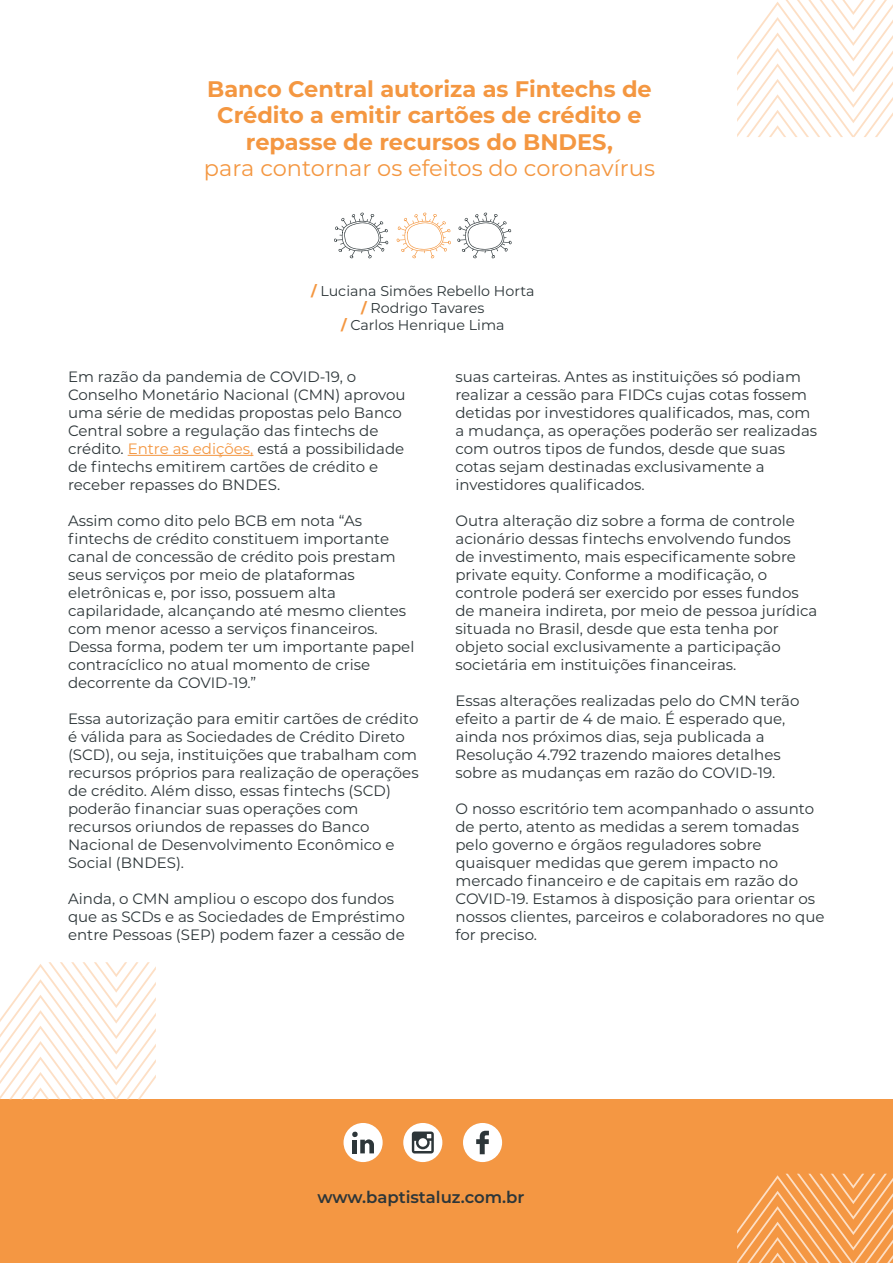
<style>
.page{position:relative;width:893px;height:1263px;background:#fff}
.page>*{position:absolute;margin:0;border:0;box-sizing:border-box;transform-origin:0 0}
.t1{font:700 22.5px/26.4px "Montserrat";color:#f49741;text-align:center}
.t2{font:22.5px "Montserrat";color:#f49741}
.t3{font:600 16.5px "Montserrat";color:#2d3639}
.t4{font:15px/18px "Montserrat";color:#2d3639}
.t5{font:14.25px/17.1px "Montserrat";color:#2d3639;text-align:center}
.s1{font-weight:700;color:#f49741}
.s2{color:#f49741}
</style>
<div class="page">
<div style="left:0;top:1099px;width:893px;height:164px;background:#f49743"></div>
<hr style="left:128px;top:455px;width:125px;height:1px;background:#f49741">
<div style="left:463px;top:1123px;width:39px;height:39px;background:#fff;border-radius:50%"></div>
<svg style="left:476px;top:1131px;width:13px;height:23px"></svg>
<div style="left:344px;top:1123px;width:39px;height:39px;background:#fff;border-radius:50%"></div>
<svg style="left:352px;top:1131px;width:22px;height:22px"></svg>
<div style="left:403px;top:1123px;width:39px;height:39px;background:#fff;border-radius:50%"></div>
<svg style="left:412px;top:1131px;width:22px;height:22px"></svg>
<svg style="left:737px;top:1174px;width:156px;height:89px"></svg>
<svg style="left:0;top:962px;width:156px;height:138px"></svg>
<svg style="left:737px;top:0;width:156px;height:137px"></svg>
<svg style="left:334px;top:212px;width:54px;height:46px"></svg>
<svg style="left:396px;top:212px;width:55px;height:46px"></svg>
<svg style="left:457px;top:212px;width:55px;height:46px"></svg>
<h1 class="t1" style="left:207px;top:75px;width:446px">Banco Central autoriza as Fintechs de<br>Crédito a emitir cartões de crédito e repasse de recursos do BNDES,</h1>
<h1 class="t2" style="left:204px;top:153px;width:453px">para contornar os efeitos do coronavírus</h1>
<p class="t5" style="left:311px;top:282px;width:225px"><span class="s1">/</span> Luciana Simões Rebello Horta <span class="s1">/</span> Rodrigo Tavares<br><span class="s1">/</span> Carlos Henrique Lima</p>
<p class="t4" style="left:68px;top:367px;width:339px">Em razão da pandemia de COVID-19, o Conselho Monetário Nacional (CMN) aprovou uma série de medidas propostas pelo Banco Central sobre a regulação das fintechs de crédito. <span class="s2">Entre as edições,</span> está a possibilidade de fintechs emitirem cartões de crédito e receber repasses do BNDES.</p>
<p class="t4" style="left:68px;top:511px;width:348px">Assim como dito pelo BCB em nota “As fintechs de crédito constituem importante canal de concessão de crédito pois prestam seus serviços por meio de plataformas eletrônicas e, por isso, possuem alta capilaridade, alcançando até mesmo clientes com menor acesso a serviços financeiros.<br>Dessa forma, podem ter um importante papel contracíclico no atual momento de crise decorrente da COVID-19.”</p>
<p class="t4" style="left:68px;top:709px;width:352px">Essa autorização para emitir cartões de crédito é válida para as Sociedades de Crédito Direto (SCD), ou seja, instituições que trabalham com recursos próprios para realização de operações de crédito. Além disso, essas fintechs (SCD) poderão financiar suas operações com recursos oriundos de repasses do Banco Nacional de Desenvolvimento Econômico e Social (BNDES).</p>
<p class="t4" style="left:68px;top:889px;width:338px">Ainda, o CMN ampliou o escopo dos fundos que as SCDs e as Sociedades de Empréstimo entre Pessoas (SEP) podem fazer a cessão de</p>
<p class="t4" style="left:455px;top:367px;width:363px">suas carteiras. Antes as instituições só podiam realizar a cessão para FIDCs cujas cotas fossem detidas por investidores qualificados, mas, com a mudança, as operações poderão ser realizadas com outros tipos de fundos, desde que suas cotas sejam destinadas exclusivamente a investidores qualificados.</p>
<p class="t4" style="left:455px;top:511px;width:363px">Outra alteração diz sobre a forma de controle acionário dessas fintechs envolvendo fundos<br>de investimento, mais especificamente sobre private equity. Conforme a modificação, o controle poderá ser exercido por esses fundos de maneira indireta, por meio de pessoa jurídica situada no Brasil, desde que esta tenha por objeto social exclusivamente a participação societária em instituições financeiras.</p>
<p class="t4" style="left:455px;top:691px;width:346px">Essas alterações realizadas pelo do CMN terão efeito a partir de 4 de maio. É esperado que, ainda nos próximos dias, seja publicada a Resolução 4.792 trazendo maiores detalhes sobre as mudanças em razão do COVID-19.</p>
<p class="t4" style="left:455px;top:799px;width:371px">O nosso escritório tem acompanhado o assunto de perto, atento as medidas a serem tomadas pelo governo e órgãos reguladores sobre quaisquer medidas que gerem impacto no mercado financeiro e de capitais em razão do COVID-19. Estamos à disposição para orientar os nossos clientes, parceiros e colaboradores no que for preciso.</p>
<p class="t3" style="left:317px;top:1185px;width:208px">www.baptistaluz.com.br</p>
</div>
